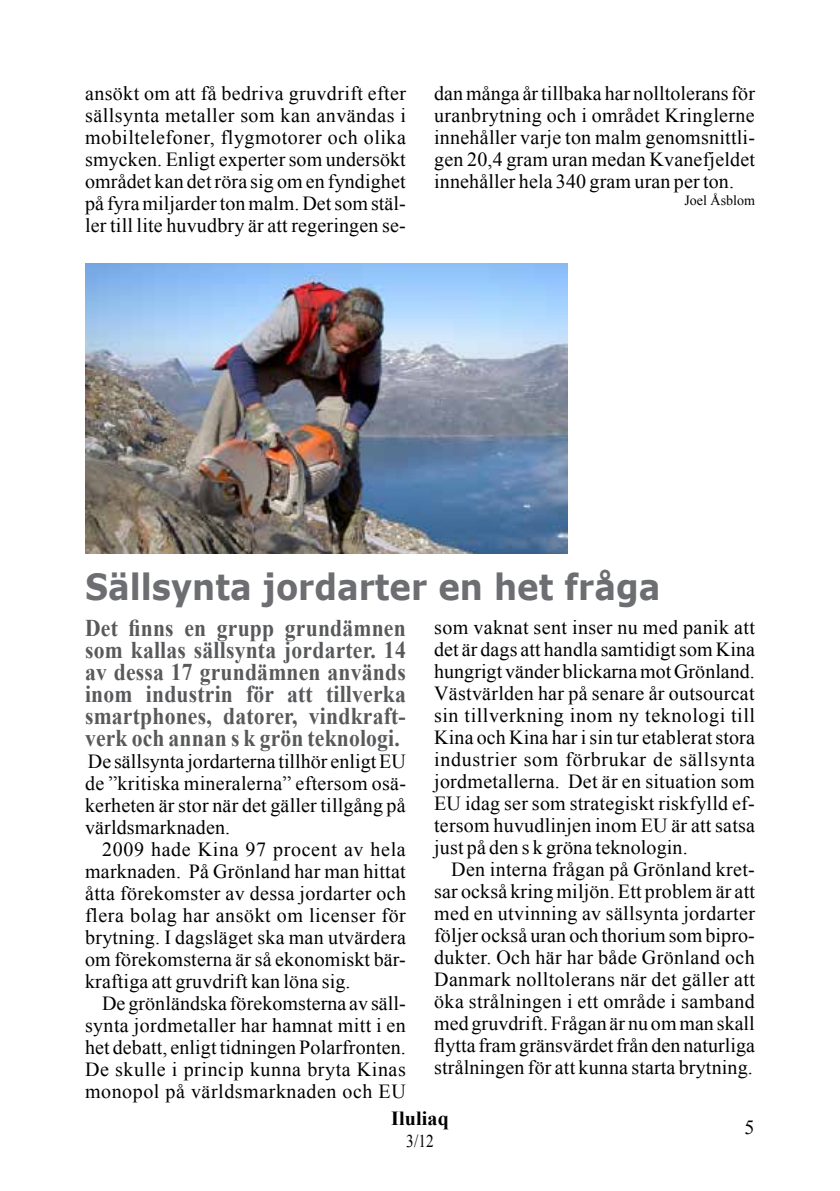
<style>
.page{position:relative;width:840px;height:1191px;background:#fff}
.page>*{position:absolute;margin:0;border:0;box-sizing:border-box;transform-origin:0 0}
.t1{font:700 36px "Verdana";color:#6d6e71;scale:.9 1}
.t2{font:700 24px/22px "Times New Roman";letter-spacing:.01em;color:#58595b;text-align:justify;scale:.9 1}
.t3{font:20px/22px "Times New Roman";letter-spacing:.01em;color:#000;text-align:justify}
.t4{font:700 20px "Times New Roman";letter-spacing:.005em;color:#000}
.t5{font:18px "Times New Roman";color:#000;scale:.85 1}
.t6{font:14px "Times New Roman";color:#000}
</style>
<div class="page">
<img style="left:85px;top:264px;width:482px;height:289px">
<p class="t3" style="left:85px;top:82px;width:322px">ansökt om att få bedriva gruvdrift efter sällsynta metaller som kan användas i mobiltelefoner, flygmotorer och olika smycken. Enligt experter som undersökt området kan det röra sig om en fyndighet på fyra miljarder ton malm. Det som stäl&shy;ler till lite huvudbry är att regeringen se-</p>
<p class="t3" style="left:434px;top:82px;width:322px">dan många år tillbaka har nolltolerans för uranbrytning och i området Kringlerne innehåller varje ton malm genomsnittli&shy;gen 20,4 gram uran medan Kvanefjeldet innehåller hela 340 gram uran per ton.</p>
<p class="t6" style="left:684px;top:191px;width:72px">Joel Åsblom</p>
<h1 class="t1" style="left:85px;top:561px;width:640px">Sällsynta jordarter en het fråga</h1>
<p class="t2" style="left:85px;top:616px;width:358px">Det finns en grupp grundämnen som kallas sällsynta jordarter. 14 av dessa 17 grundämnen används inom industrin för att tillverka smartphones, datorer, vindkraft&shy;verk och annan s k grön teknologi.</p>
<p class="t3" style="left:85px;top:750px;width:322px">De sällsynta jordarterna tillhör enligt EU de ”kritiska mineralerna” eftersom osä&shy;kerheten är stor när det gäller tillgång på världsmarknaden.</p>
<p class="t3" style="left:85px;top:838px;width:322px;text-indent:17px">2009 hade Kina 97 procent av hela marknaden. På Grönland har man hittat åtta förekomster av dessa jordarter och flera bolag har ansökt om licenser för brytning. I dagsläget ska man utvärdera om förekomsterna är så ekonomiskt bär&shy;kraftiga att gruvdrift kan löna sig.</p>
<p class="t3" style="left:85px;top:992px;width:322px;text-indent:17px">De grönländska förekomsterna av säll&shy;synta jordmetaller har hamnat mitt i en het debatt, enligt tidningen Polarfronten.<br>De skulle i princip kunna bryta Kinas monopol på världsmarknaden och EU</p>
<p class="t3" style="left:434px;top:616px;width:322px">som vaknat sent inser nu med panik att det är dags att handla samtidigt som Kina hungrigt vänder blickarna mot Grönland.<br>Västvärlden har på senare år outsourcat sin tillverkning inom ny teknologi till Kina och Kina har i sin tur etablerat stora industrier som förbrukar de sällsynta jordmetallerna. Det är en situation som EU idag ser som strategiskt riskfylld ef&shy;tersom huvudlinjen inom EU är att satsa just på den s k gröna teknologin.</p>
<p class="t3" style="left:434px;top:858px;width:322px;text-indent:17px">Den interna frågan på Grönland kret&shy;sar också kring miljön. Ett problem är att med en utvinning av sällsynta jordarter följer också uran och thorium som bipro&shy;dukter. Och här har både Grönland och Danmark nolltolerans när det gäller att öka strålningen i ett område i samband med gruvdrift. Frågan är nu om man skall flytta fram gränsvärdet från den naturliga strålningen för att kunna starta brytning.</p>
<p class="t4" style="left:391px;top:1104px;width:59px">Iluliaq</p>
<p class="t5" style="left:406px;top:1129px;width:34px">3/12</p>
<p class="t3" style="left:744px;top:1116px;width:11px">5</p>
</div>
